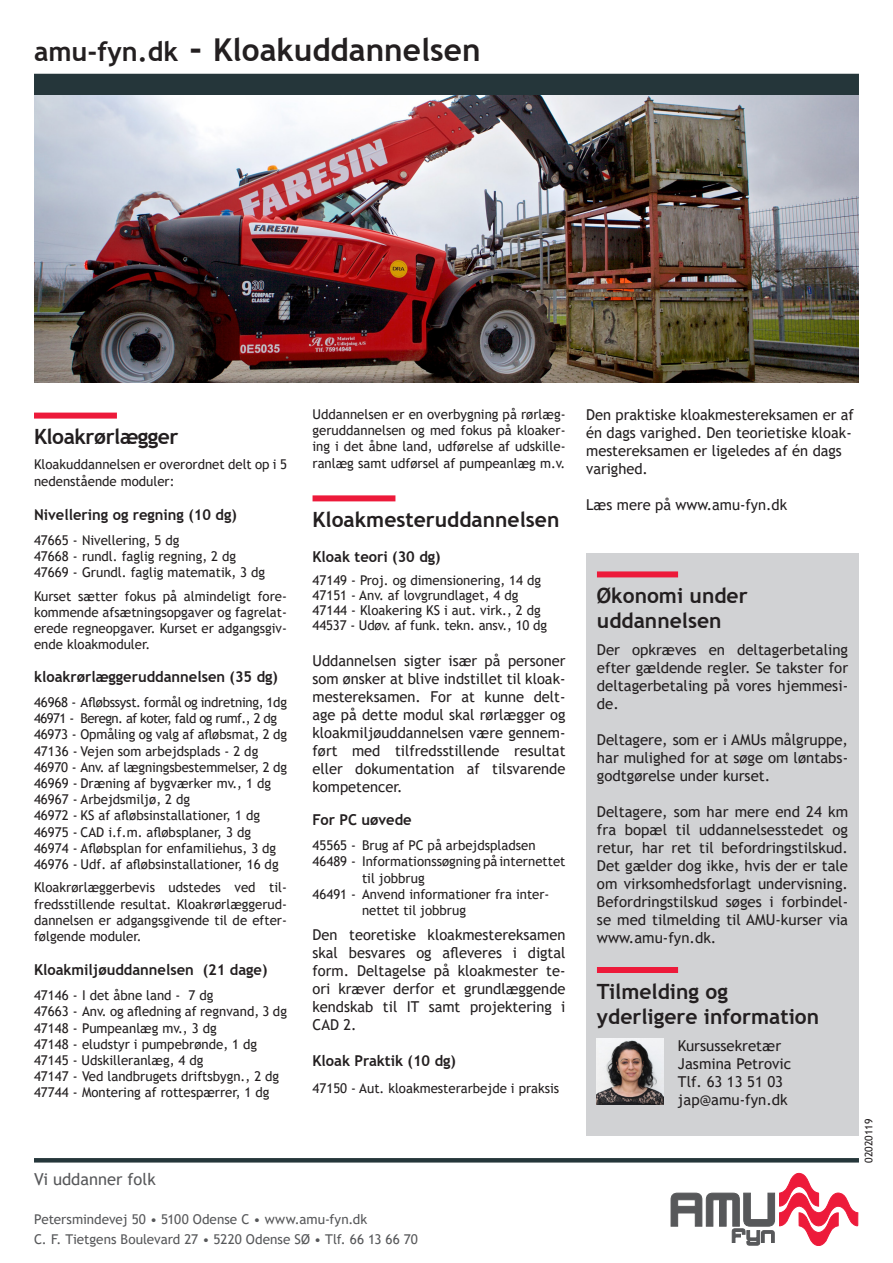
<style>
.page{position:relative;width:893px;height:1263px;background:#fff}
.page>*{position:absolute;margin:0;border:0;box-sizing:border-box;transform-origin:0 0}
.t1{font:700 31.5px "Trebuchet MS";color:#231f20}
.Afsnitsstreg_FED_bro{font:700 21px/25.2px "Trebuchet MS";color:#231f20}
.Afsnitsstreg_FED_bro-2{font:700 21px "Trebuchet MS";letter-spacing:-.02em;color:#231f20}
.t2{font:16.5px "Trebuchet MS";color:#57585a}
.brødtekst_brochurer{font:15px/18px "Trebuchet MS";color:#231f20;text-align:justify}
.t3{font:700 15px "Trebuchet MS";color:#231f20}
.brødtekst_brochurer-2{font:13.5px/16.2px "Trebuchet MS";color:#231f20;text-align:justify}
.brødtekst_brochurer-3{font:13.5px "Trebuchet MS";color:#57585a}
.brødtekst_brochurer-4{font:13.5px "Trebuchet MS";letter-spacing:-.02em;color:#231f20}
.brødtekst_brochurer-5{font:13.5px "Trebuchet MS";letter-spacing:-.04em;color:#231f20}
.brødtekst{font:10.5px "Trebuchet MS";color:#231f20}
.s1{font-size:27px}
.s2{font-size:36px}
</style>
<div class="page">
<div style="left:34px;top:74px;width:825px;height:22px;background:#25363a"></div>
<img style="left:34px;top:96px;width:825px;height:287px">
<svg style="left:671px;top:1173px;width:187px;height:73px"></svg>
<svg style="left:34px;top:1158px;width:825px;height:4px;background:#28393d"></svg>
<div style="left:586px;top:553px;width:273px;height:582px;background:#d1d2d4"></div>
<div style="left:34px;top:413px;width:83px;height:6px;background:#ed1a3a"></div>
<div style="left:313px;top:495px;width:82px;height:6px;background:#ed1a3a"></div>
<div style="left:597px;top:571px;width:81px;height:6px;background:#ed1a3a"></div>
<div style="left:597px;top:967px;width:81px;height:6px;background:#ed1a3a"></div>
<img style="left:597px;top:1039px;width:66px;height:66px">
<p class="t1" style="left:34px;top:30px;width:448px"><span class="s1">amu-fyn.dk</span> <span class="s2">-</span> Kloakuddannelsen</p>
<p class="Afsnitsstreg_FED_bro-2" style="left:34px;top:423px;width:146px">Kloakrørlægger</p>
<p class="brødtekst_brochurer-2" style="left:34px;top:456px;width:254px">Kloakuddannelsen er overordnet delt op i 5 nedenstående moduler:</p>
<p class="t3" style="left:34px;top:505px;width:204px">Nivellering og regning (10 dg)</p>
<p class="brødtekst_brochurer-2" style="left:34px;top:532px;width:147px">47665 - Nivellering, 5 dg</p>
<p class="brødtekst_brochurer-2" style="left:34px;top:548px;width:204px">47668 - rundl. faglig regning, 2 dg</p>
<p class="brødtekst_brochurer-2" style="left:34px;top:564px;width:233px">47669 - Grundl. faglig matematik, 3 dg</p>
<p class="brødtekst_brochurer-2" style="left:34px;top:588px;width:254px">Kurset sætter fokus på almindeligt fore&shy;kommende afsætningsopgaver og fagrelat&shy;erede regneopgaver. Kurset er adgangsgiv&shy;ende kloakmoduler.</p>
<p class="t3" style="left:34px;top:667px;width:245px">kloakrørlæggeruddannelsen (35 dg)</p>
<p class="brødtekst_brochurer-4" style="left:34px;top:694px;width:254px">46968 - Afløbssyst. formål og indretning, 1dg</p>
<p class="brødtekst_brochurer-5" style="left:34px;top:710px;width:245px">46971 - Beregn. af koter, fald og rumf., 2 dg</p>
<p class="brødtekst_brochurer-2" style="left:34px;top:726px;width:254px">46973 - Opmåling og valg af afløbsmat, 2 dg</p>
<p class="brødtekst_brochurer-2" style="left:34px;top:742px;width:226px">47136 - Vejen som arbejdsplads - 2 dg</p>
<p class="brødtekst_brochurer-2" style="left:34px;top:759px;width:254px">46970 - Anv. af lægningsbestemmelser, 2 dg</p>
<p class="brødtekst_brochurer-2" style="left:34px;top:775px;width:238px">46969 - Dræning af bygværker mv., 1 dg</p>
<p class="brødtekst_brochurer-2" style="left:34px;top:791px;width:158px">46967 - Arbejdsmiljø, 2 dg</p>
<p class="brødtekst_brochurer-2" style="left:34px;top:807px;width:227px">46972 - KS af afløbsinstallationer, 1 dg</p>
<p class="brødtekst_brochurer-2" style="left:34px;top:823px;width:219px">46975 - CAD i.f.m. afløbsplaner, 3 dg</p>
<p class="brødtekst_brochurer-2" style="left:34px;top:840px;width:244px">46974 - Afløbsplan for enfamiliehus, 3 dg</p>
<p class="brødtekst_brochurer-2" style="left:34px;top:856px;width:246px">46976 - Udf. af afløbsinstallationer, 16 dg</p>
<p class="brødtekst_brochurer-2" style="left:34px;top:879px;width:254px">Kloakrørlæggerbevis udstedes ved til&shy;fredsstillende resultat. Kloakrørlæggerud&shy;dannelsen er adgangsgivende til de efter&shy;følgende moduler.</p>
<p class="t3" style="left:34px;top:961px;width:235px">Kloakmiljøuddannelsen (21 dage)</p>
<p class="brødtekst_brochurer-2" style="left:34px;top:987px;width:181px">47146 - I det åbne land - 7 dg</p>
<p class="brødtekst_brochurer-2" style="left:34px;top:1003px;width:254px">47663 - Anv. og afledning af regnvand, 3 dg</p>
<p class="brødtekst_brochurer-2" style="left:34px;top:1019px;width:184px">47148 - Pumpeanlæg mv., 3 dg</p>
<p class="brødtekst_brochurer-2" style="left:34px;top:1036px;width:225px">47148 - eludstyr i pumpebrønde, 1 dg</p>
<p class="brødtekst_brochurer-2" style="left:34px;top:1052px;width:171px">47145 - Udskilleranlæg, 4 dg</p>
<p class="brødtekst_brochurer-2" style="left:34px;top:1068px;width:247px">47147 - Ved landbrugets driftsbygn., 2 dg</p>
<p class="brødtekst_brochurer-2" style="left:34px;top:1084px;width:237px">47744 - Montering af rottespærrer, 1 dg</p>
<p class="brødtekst_brochurer-2" style="left:313px;top:406px;width:254px">Uddannelsen er en overbygning på rørlæg&shy;geruddannelsen og med fokus på kloaker&shy;ing i det åbne land, udførelse af udskille&shy;ranlæg samt udførsel af pumpeanlæg m.v.</p>
<p class="Afsnitsstreg_FED_bro" style="left:313px;top:507px;width:248px">Kloakmesteruddannelsen</p>
<p class="t3" style="left:313px;top:547px;width:130px">Kloak teori (30 dg)</p>
<p class="brødtekst_brochurer-2" style="left:313px;top:572px;width:230px">47149 - Proj. og dimensionering, 14 dg</p>
<p class="brødtekst_brochurer-2" style="left:313px;top:587px;width:207px">47151 - Anv. af lovgrundlaget, 4 dg</p>
<p class="brødtekst_brochurer-2" style="left:313px;top:602px;width:230px">47144 - Kloakering KS i aut. virk., 2 dg</p>
<p class="brødtekst_brochurer-2" style="left:313px;top:617px;width:236px">44537 - Udøv. af funk. tekn. ansv., 10 dg</p>
<p class="brødtekst_brochurer" style="left:313px;top:652px;width:254px">Uddannelsen sigter især på personer som ønsker at blive indstillet til kloak&shy;mestereksamen. For at kunne delt&shy;age på dette modul skal rørlægger og kloakmiljøuddannelsen være gennem&shy;ført med tilfredsstillende resultat eller dokumentation af tilsvarende kompetencer.</p>
<p class="t3" style="left:313px;top:811px;width:101px">For PC uøvede</p>
<p class="brødtekst_brochurer-2" style="left:313px;top:837px;width:225px">45565 - Brug af PC på arbejdspladsen</p>
<p class="brødtekst_brochurer-2" style="left:362px;top:853px;width:205px;text-indent:-49px">46489 - Informationssøgning på internettet til jobbrug</p>
<p class="brødtekst_brochurer-2" style="left:313px;top:886px;width:238px">46491 - Anvend informationer fra inter-</p>
<p class="brødtekst_brochurer-2" style="left:362px;top:902px;width:105px">nettet til jobbrug</p>
<p class="brødtekst_brochurer" style="left:313px;top:926px;width:254px">Den teoretiske kloakmestereksamen skal besvares og afleveres i digtal form. Deltagelse på kloakmester te&shy;ori kræver derfor et grundlæggende kendskab til IT samt projektering i CAD 2.</p>
<p class="t3" style="left:313px;top:1051px;width:145px">Kloak Praktik (10 dg)</p>
<p class="brødtekst_brochurer-2" style="left:313px;top:1080px;width:248px">47150 - Aut. kloakmesterarbejde i praksis</p>
<p class="t2" style="left:34px;top:1168px;width:123px">Vi uddanner folk</p>
<p class="brødtekst_brochurer-3" style="left:34px;top:1211px;width:335px">Petersmindevej 50 • 5100 Odense C • www.amu-fyn.dk</p>
<p class="brødtekst_brochurer-3" style="left:34px;top:1231px;width:385px">C. F. Tietgens Boulevard 27 • 5220 Odense SØ • Tlf. 66 13 66 70</p>
<p class="brødtekst_brochurer" style="left:586px;top:406px;width:269px">Den praktiske kloakmestereksamen er af</p>
<p class="brødtekst_brochurer" style="left:586px;top:424px;width:267px;text-align:left">én dags varighed. Den teorietiske kloak&shy;mestereksamen er ligeledes af én dags varighed.</p>
<p class="brødtekst_brochurer" style="left:586px;top:496px;width:203px">Læs mere på www.amu-fyn.dk</p>
<p class="Afsnitsstreg_FED_bro" style="left:597px;top:583px;width:152px">Økonomi under uddannelsen</p>
<p class="brødtekst_brochurer" style="left:597px;top:640px;width:253px">Der opkræves en deltagerbetaling efter gældende regler. Se takster for deltagerbetaling på vores hjemmesi&shy;de.</p>
<p class="brødtekst_brochurer" style="left:597px;top:730px;width:253px">Deltagere, som er i AMUs målgruppe, har mulighed for at søge om løntabs&shy;godtgørelse under kurset.</p>
<p class="brødtekst_brochurer" style="left:597px;top:802px;width:253px">Deltagere, som har mere end 24 km fra bopæl til uddannelsesstedet og retur, har ret til befordringstilskud.<br>Det gælder dog ikke, hvis der er tale om virksomhedsforlagt undervisning.<br>Befordringstilskud søges i forbindel&shy;se med tilmelding til AMU-kurser via www.amu-fyn.dk.</p>
<p class="Afsnitsstreg_FED_bro" style="left:597px;top:978px;width:224px">Tilmelding og yderligere information</p>
<p class="brødtekst_brochurer" style="left:678px;top:1037px;width:105px">Kursussekretær</p>
<p class="brødtekst_brochurer" style="left:678px;top:1055px;width:115px">Jasmina Petrovic</p>
<p class="brødtekst_brochurer" style="left:678px;top:1073px;width:107px">Tlf. 63 13 51 03</p>
<p class="brødtekst_brochurer" style="left:678px;top:1091px;width:111px">jap@amu-fyn.dk</p>
<p class="brødtekst" style="left:862px;top:1162px;width:46px;rotate:-90deg">02020119</p>
</div>
